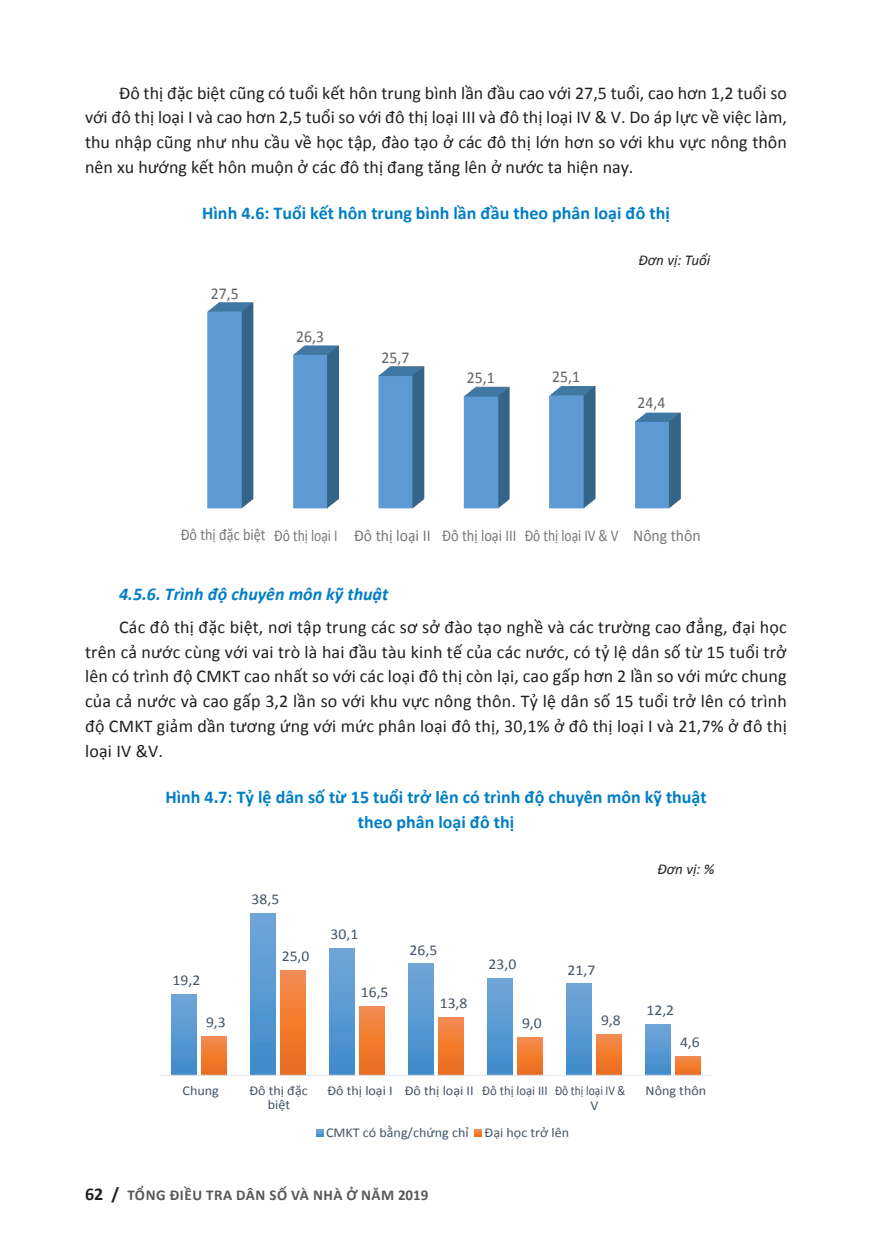
<style>
.page{position:relative;width:872px;height:1255px;background:#fff}
.page>*{position:absolute;margin:0;border:0;box-sizing:border-box;transform-origin:0 0}
.t1{font:18px/24.8px "Calibri";letter-spacing:.005em;color:#231f20;text-align:justify}
.t2{font:700 18px/24.8px "Calibri";color:#007ec5;text-align:center}
.t3{font:italic 700 18px "Calibri";color:#007ec5}
.t4{font:16.5px "Calibri";color:#76787b;scale:.86 1}
.t5{font:16.5px "Calibri";color:#636366;scale:.95 1}
.t6{font:15px "Calibri";color:#43546a;scale:1.04 1}
.t7{font:700 15px "Calibri";letter-spacing:.025em;color:#57585a}
.t8{font:italic 15px "Calibri";color:#231f20}
.t9{font:13.5px/14px "Calibri";color:#43546a;text-align:center;scale:1.04 1}
.s1{font-size:18px;color:#231f20}
</style>
<div class="page">
<img style="left:207px;top:302px;width:474px;height:207px">
<div style="left:172px;top:994px;width:24px;height:81px;background:linear-gradient(to bottom,#72a7d9,#3f8bca)"></div>
<div style="left:251px;top:913px;width:24px;height:162px;background:linear-gradient(to bottom,#71a7d9,#3f8bca)"></div>
<div style="left:330px;top:948px;width:24px;height:127px;background:linear-gradient(to bottom,#72a7da,#3f8bca)"></div>
<div style="left:409px;top:963px;width:24px;height:112px;background:linear-gradient(to bottom,#72a7d9,#3f8bca)"></div>
<div style="left:487px;top:978px;width:25px;height:97px;background:linear-gradient(to bottom,#72a7d9,#3f8bca)"></div>
<div style="left:566px;top:983px;width:25px;height:92px;background:linear-gradient(to bottom,#72a7da,#408bca)"></div>
<div style="left:645px;top:1024px;width:25px;height:51px;background:linear-gradient(to bottom,#71a6d9,#3f8cca)"></div>
<div style="left:202px;top:1036px;width:24px;height:39px;background:linear-gradient(to bottom,#f68c4c,#eb6c1a)"></div>
<div style="left:281px;top:970px;width:24px;height:105px;background:linear-gradient(to bottom,#f68c4b,#ea6b1a)"></div>
<div style="left:360px;top:1006px;width:24px;height:69px;background:linear-gradient(to bottom,#f68c4b,#eb6c1a)"></div>
<div style="left:439px;top:1017px;width:24px;height:58px;background:linear-gradient(to bottom,#f68c4b,#eb6c1b)"></div>
<div style="left:518px;top:1037px;width:24px;height:38px;background:linear-gradient(to bottom,#f68c4c,#eb6d1b)"></div>
<div style="left:597px;top:1033px;width:24px;height:42px;background:linear-gradient(to bottom,#f68d4d,#eb6d1b)"></div>
<svg style="left:676px;top:1056px;width:24px;height:18px"></svg>
<hr style="left:159px;top:1074px;width:553px;height:1px;background:#e1e7ed">
<svg style="left:316px;top:1129px;width:7px;height:7px"></svg>
<svg style="left:474px;top:1129px;width:7px;height:7px"></svg>
<p class="t1" style="left:85px;top:80px;width:703px;text-indent:34px">Đô thị đặc biệt cũng có tuổi kết hôn trung bình lần đầu cao với 27,5 tuổi, cao hơn 1,2 tuổi so với đô thị loại I và cao hơn 2,5 tuổi so với đô thị loại III và đô thị loại IV &amp; V. Do áp lực về việc làm, thu nhập cũng như nhu cầu về học tập, đào tạo ở các đô thị lớn hơn so với khu vực nông thôn nên xu hướng kết hôn muộn ở các đô thị đang tăng lên ở nước ta hiện nay.</p>
<p class="t2" style="left:202px;top:201px;width:469px">Hình 4.6: Tuổi kết hôn trung bình lần đầu theo phân loại đô thị</p>
<p class="t8" style="left:638px;top:250px;width:73px">Đơn vị: Tuổi</p>
<p class="t5" style="left:211px;top:283px;width:31px">27,5</p>
<p class="t5" style="left:296px;top:326px;width:31px">26,3</p>
<p class="t5" style="left:381px;top:347px;width:31px">25,7</p>
<p class="t5" style="left:467px;top:367px;width:31px">25,1</p>
<p class="t5" style="left:552px;top:366px;width:31px">25,1</p>
<p class="t5" style="left:637px;top:392px;width:31px">24,4</p>
<p class="t4" style="left:181px;top:525px;width:606px">Đô thị đặc biệt Đô thị loại I Đô thị loại II Đô thị loại III Đô thị loại IV &amp; V Nông thôn</p>
<p class="t3" style="left:119px;top:582px;width:271px">4.5.6. Trình độ chuyên môn kỹ thuật</p>
<p class="t1" style="left:85px;top:614px;width:703px;text-indent:34px">Các đô thị đặc biệt, nơi tập trung các sơ sở đào tạo nghề và các trường cao đẳng, đại học trên cả nước cùng với vai trò là hai đầu tàu kinh tế của các nước, có tỷ lệ dân số từ 15 tuổi trở lên có trình độ CMKT cao nhất so với các loại đô thị còn lại, cao gấp hơn 2 lần so với mức chung của cả nước và cao gấp 3,2 lần so với khu vực nông thôn. Tỷ lệ dân số 15 tuổi trở lên có trình độ CMKT giảm dần tương ứng với mức phân loại đô thị, 30,1% ở đô thị loại I và 21,7% ở đô thị loại IV &amp;V.</p>
<p class="t2" style="left:165px;top:784px;width:543px">Hình 4.7: Tỷ lệ dân số từ 15 tuổi trở lên có trình độ chuyên môn kỹ thuật theo phân loại đô thị</p>
<p class="t8" style="left:657px;top:858px;width:59px">Đơn vị: %</p>
<p class="t6" style="left:173px;top:970px;width:28px">19,2</p>
<p class="t6" style="left:206px;top:1012px;width:20px">9,3</p>
<p class="t6" style="left:251px;top:889px;width:28px">38,5</p>
<p class="t6" style="left:282px;top:946px;width:28px">25,0</p>
<p class="t6" style="left:330px;top:925px;width:28px">30,1</p>
<p class="t6" style="left:361px;top:982px;width:28px">16,5</p>
<p class="t6" style="left:409px;top:940px;width:28px">26,5</p>
<p class="t6" style="left:440px;top:993px;width:28px">13,8</p>
<p class="t6" style="left:488px;top:954px;width:28px">23,0</p>
<p class="t6" style="left:567px;top:960px;width:28px">21,7</p>
<p class="t6" style="left:522px;top:1013px;width:20px">9,0</p>
<p class="t6" style="left:601px;top:1010px;width:20px">9,8</p>
<p class="t6" style="left:646px;top:1000px;width:28px">12,2</p>
<p class="t6" style="left:680px;top:1032px;width:20px">4,6</p>
<p class="t9" style="left:183px;top:1083px;width:36px">Chung</p>
<p class="t9" style="left:249px;top:1083px;width:58px">Đô thị đặc biệt</p>
<p class="t9" style="left:590px;top:1082px;width:35px;line-height:14.9px;text-align:left;text-indent:-263px">Đô thị loại I Đô thị loại II Đô thị loại III Đô thị loại IV &amp;<br>V</p>
<p class="t9" style="left:645px;top:1083px;width:60px">Nông thôn</p>
<p class="t9" style="left:326px;top:1125px;width:235px">CMKT có bằng/chứng chỉ Đại học trở lên</p>
<p class="t7" style="left:85px;top:1184px;width:61px"><span class="s1">62 /</span> Tổng</p>
<p class="t7" style="left:170px;top:1184px;width:47px">điềutra</p>
<p class="t7" style="left:236px;top:1184px;width:88px">dân số và nhà</p>
<p class="t7" style="left:346px;top:1184px;width:83px">ở năm 2019</p>
</div>
